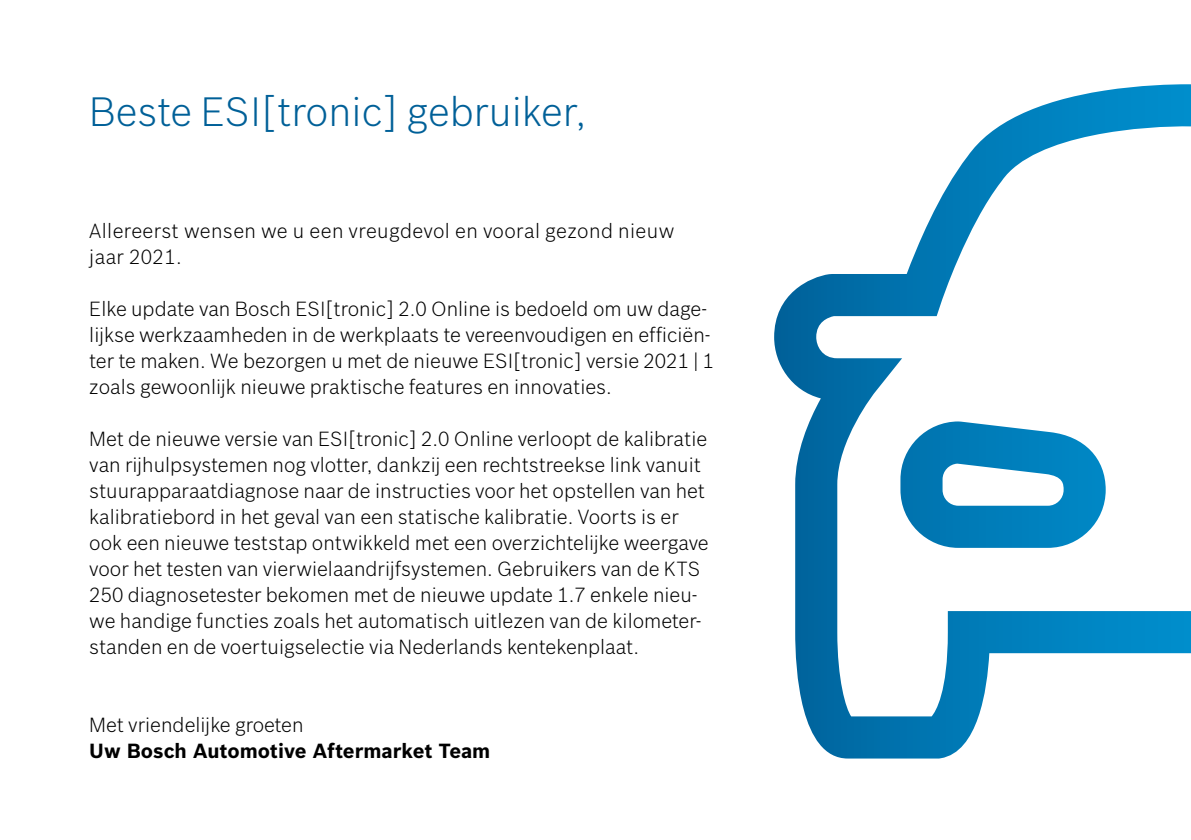
<style>
.page{position:relative;width:1191px;height:840px;background:#fff}
.page>*{position:absolute;margin:0;border:0;box-sizing:border-box;transform-origin:0 0}
.t1{font:300 40px "Bosch Sans";color:#006098}
.t2{font:300 20px/26px "Bosch Sans";color:#000}
.t3{font:300 20px/26px "Bosch Sans";letter-spacing:.02em;color:#000}
.t4{font:700 20px "Bosch Sans";color:#000}
</style>
<div class="page">
<svg style="left:774px;top:84px;width:417px;height:674px"></svg>
<h1 class="t1" style="left:89px;top:87px;width:498px">Beste ESI[tronic] gebruiker,</h1>
<p class="t3" style="left:89px;top:217px;width:586px">Allereerst wensen we u een vreugdevol en vooral gezond nieuw jaar 2021.</p>
<p class="t2" style="left:89px;top:295px;width:626px">Elke update van Bosch ESI[tronic] 2.0 Online is bedoeld om uw dage&shy;lijkse werkzaamheden in de werkplaats te vereenvoudigen en efficiën&shy;ter te maken. We bezorgen u met de nieuwe ESI[tronic] versie 2021 | 1 zoals gewoonlijk nieuwe praktische features en innovaties.</p>
<p class="t2" style="left:89px;top:425px;width:621px">Met de nieuwe versie van ESI[tronic] 2.0 Online verloopt de kalibratie van rijhulpsystemen nog vlotter, dankzij een rechtstreekse link vanuit stuurapparaatdiagnose naar de instructies voor het opstellen van het kalibratiebord in het geval van een statische kalibratie. Voorts is er ook een nieuwe teststap ontwikkeld met een overzichtelijke weergave voor het testen van vierwielaandrijfsystemen. Gebruikers van de KTS 250 diagnosetester bekomen met de nieuwe update 1.7 enkele nieu&shy;we handige functies zoals het automatisch uitlezen van de kilometer&shy;standen en de voertuigselectie via Nederlands kentekenplaat.</p>
<p class="t2" style="left:89px;top:711px;width:216px">Met vriendelijke groeten</p>
<p class="t4" style="left:89px;top:738px;width:402px">Uw Bosch Automotive Aftermarket Team</p>
</div>
